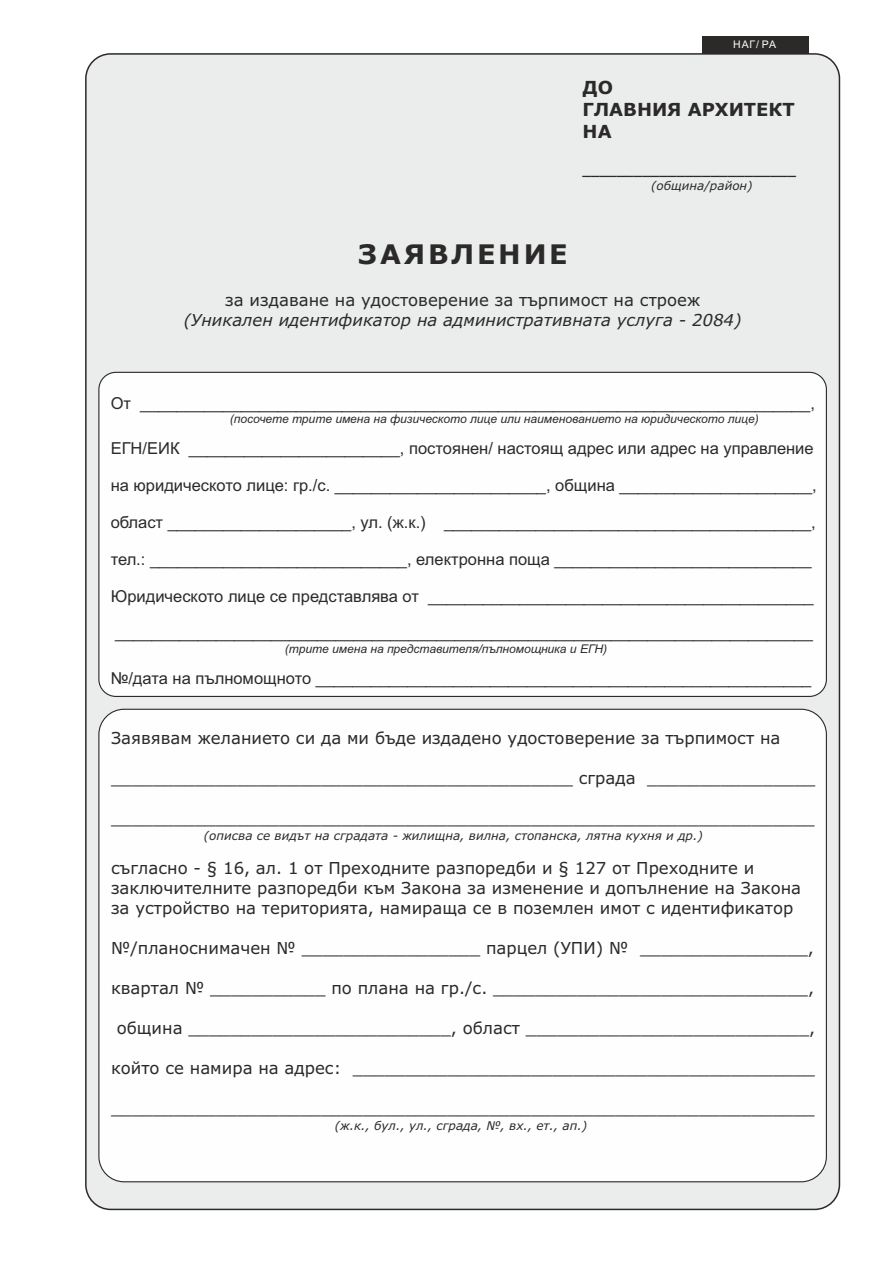
<style>
.page{position:relative;width:893px;height:1262px;background:#fff}
.page>*{position:absolute;margin:0;border:0;box-sizing:border-box;transform-origin:0 0}
.t1{font:700 27px "Verdana";letter-spacing:.105em;color:#2b2a29}
.t2{font:700 18px/21.9px "Verdana";color:#2b2a29}
.t3{font:16.5px/20.1px "Verdana";color:#2b2a29}
.t4{font:16.5px "Arial";color:#2b2a29}
.t5{font:italic 16.5px "Verdana";color:#2b2a29}
.t6{font:italic 12px "Arial";color:#2b2a29}
.t7{font:italic 12px "Verdana";color:#2b2a29}
.t8{font:700 12px "Verdana";color:#2b2a29}
.t9{font:10.5px "Arial";color:#fefefe}
</style>
<div class="page">
<div style="left:85px;top:53px;width:755px;height:1157px;background:#ebecec;border:2px solid #2b2a29;border-radius:25px"></div>
<div style="left:702px;top:36px;width:106px;height:17px;background:#2b2a29"></div>
<div style="left:98px;top:372px;width:729px;height:325px;background:#fefefe;border:1px solid #2b2a29;border-radius:17px"></div>
<div style="left:98px;top:708px;width:729px;height:474px;background:#fefefe;border:1px solid #2b2a29;border-radius:25px"></div>
<p class="t9" style="left:733px;top:41px;width:44px">НАГ/ РА</p>
<p class="t2" style="left:582px;top:78px;width:213px">ДО<br>ГЛАВНИЯ АРХИТЕКТ<br>НА</p>
<p class="t8" style="left:582px;top:166px;width:215px">_________________________</p>
<p class="t7" style="left:651px;top:181px;width:103px">(община/район)</p>
<h1 class="t1" style="left:358px;top:244px;width:211px">ЗАЯВЛЕНИЕ</h1>
<p class="t3" style="left:225px;top:291px;width:476px">за издаване на удостоверение за търпимост на строеж</p>
<p class="t5" style="left:184px;top:313px;width:559px">(Уникален идентификатор на административната услуга - 2084)</p>
<p class="t4" style="left:111px;top:397px;width:705px">От _________________________________________________________________________,</p>
<p class="t6" style="left:230px;top:414px;width:530px">(посочете трите имена на физическото лице или наименованието на юридическото лице)</p>
<p class="t4" style="left:111px;top:442px;width:704px">ЕГН/ЕИК _______________________, постоянен/ настоящ адрес или адрес на управление</p>
<p class="t4" style="left:111px;top:479px;width:707px">на юридическото лице: гр./с. _______________________, община _____________________,</p>
<p class="t4" style="left:111px;top:516px;width:706px">област ____________________, ул. (ж.к.) ________________________________________,</p>
<p class="t4" style="left:111px;top:552px;width:702px">тел.: ____________________________, електронна поща ____________________________</p>
<p class="t4" style="left:111px;top:589px;width:704px">Юридическото лице се представлява от __________________________________________</p>
<p class="t4" style="left:115px;top:626px;width:699px">____________________________________________________________________________</p>
<p class="t6" style="left:285px;top:644px;width:324px">(трите имена на представителя/пълномощника и ЕГН)</p>
<p class="t4" style="left:111px;top:671px;width:702px">№/дата на пълномощното ______________________________________________________</p>
<p class="t3" style="left:111px;top:729px;width:671px">Заявявам желанието си да ми бъде издадено удостоверение за търпимост на</p>
<p class="t3" style="left:111px;top:769px;width:705px">____________________________________________ сграда ________________</p>
<p class="t3" style="left:111px;top:809px;width:705px">___________________________________________________________________</p>
<p class="t7" style="left:204px;top:830px;width:500px">(описва се видът на сградата - жилищна, вилна, стопанска, лятна кухня и др.)</p>
<p class="t3" style="left:111px;top:859px;width:691px">съгласно - § 16, ал. 1 от Преходните разпоредби и § 127 от Преходните и заключителните разпоредби към Закона за изменение и допълнение на Закона за устройство на територията, намираща се в поземлен имот с идентификатор</p>
<p class="t3" style="left:111px;top:939px;width:704px">№/планоснимачен № _________________ парцел (УПИ) № ________________,</p>
<p class="t3" style="left:111px;top:979px;width:704px">квартал № ___________ по плана на гр./с. ______________________________,</p>
<p class="t3" style="left:117px;top:1019px;width:700px">община _________________________, област ___________________________,</p>
<p class="t3" style="left:111px;top:1059px;width:705px">който се намира на адрес: ____________________________________________</p>
<p class="t3" style="left:111px;top:1099px;width:705px">___________________________________________________________________</p>
<p class="t7" style="left:334px;top:1120px;width:254px">(ж.к., бул., ул., сграда, №, вх., ет., ап.)</p>
</div>
